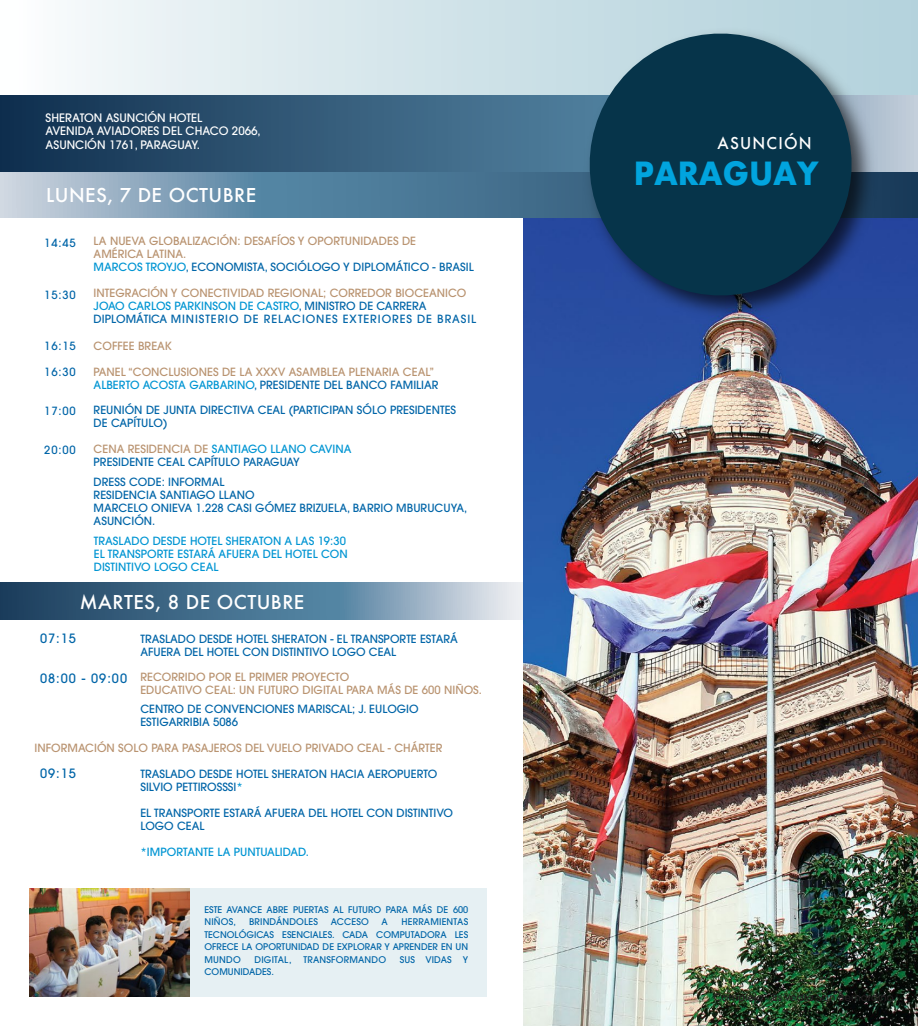
<style>
.page{position:relative;width:918px;height:1026px;background:#fff}
.page>*{position:absolute;margin:0;border:0;box-sizing:border-box;transform-origin:0 0}
.t1{font:700 31.05px "Futura";color:#01a4de;scale:.96 1}
.t2{font:500 18.6px "Futura";letter-spacing:.025em;color:#fff}
.t3{font:500 15.83px "Futura";letter-spacing:.08em;color:#fff;scale:.96 1}
.t4{font:500 12.75px "ITC Avant Garde Pro";letter-spacing:.08em;color:#0065a8}
.t5{font:500 11.55px/13.9px "ITC Avant Garde Pro";color:#fff}
.t6{font:500 11.25px/13px "ITC Avant Garde Pro";letter-spacing:.005em;color:#0065a8}
.t7{font:500 11.25px/13px "ITC Avant Garde Pro";letter-spacing:.005em;color:#b99370}
.t8{font:500 11.25px/13px "ITC Avant Garde Pro";letter-spacing:.005em;color:#0095d3}
.t9{font:500 10.12px "ITC Avant Garde Pro";color:#231f20}
.t10{font:500 9.15px/12.5px "ITC Avant Garde Pro";color:#0065a8}
.t11{font:500 9.15px "ITC Avant Garde Pro";letter-spacing:.02em;color:#0065a8}
.s1{color:#0095d3}
.s2{color:#0065a8}
.s3{color:#b99370}
</style>
<div class="page">
<svg style="left:0;top:582px;width:524px;height:37px;background:#60829c"></svg>
<div style="left:0;top:0;width:918px;height:153px;background:linear-gradient(to right,#f7fafb,#aecfd9)"></div>
<img style="left:524px;top:217px;width:394px;height:809px">
<svg style="left:0;top:95px;width:918px;height:77px;background:#385d7a"></svg>
<svg style="left:0;top:172px;width:918px;height:45px;background:#668ba5"></svg>
<img style="left:578px;top:22px;width:304px;height:304px">
<svg style="left:577px;top:21px;width:287px;height:287px;background:#274f6b"></svg>
<div style="left:83px;top:888px;width:404px;height:108px;background:#e6f0f3"></div>
<img style="left:29px;top:888px;width:160px;height:108px">
<p class="t5" style="left:46px;top:110px;width:217px">SHERATON ASUNCIÓN HOTEL<br>AVENIDA AVIADORES DEL CHACO 2066,<br>ASUNCIÓN 1761, PARAGUAY.</p>
<h2 class="t2" style="left:46px;top:183px;width:211px">LUNES, 7 DE OCTUBRE</h2>
<p class="t6" style="left:44px;top:236px;width:33px">14:45</p>
<p class="t6" style="left:44px;top:288px;width:33px">15:30</p>
<p class="t6" style="left:44px;top:339px;width:33px">16:15</p>
<p class="t6" style="left:44px;top:365px;width:33px">16:30</p>
<p class="t6" style="left:44px;top:404px;width:33px">17:00</p>
<p class="t6" style="left:44px;top:443px;width:33px">20:00</p>
<p class="t7" style="left:94px;top:234px;width:382px">LA NUEVA GLOBALIZACIÓN: DESAFÍOS Y OPORTUNIDADES DE<br>AMÉRICA LATINA.<br><span class="s1">MARCOS TROYJO</span><span class="s2">, ECONOMISTA, SOCIÓLOGO Y DIPLOMÁTICO - BRASIL</span></p>
<p class="t6" style="left:94px;top:287px;width:384px"><span class="s3">INTEGRACIÓN Y CONECTIVIDAD REGIONAL; CORREDOR BIOCEANICO<br></span><span class="s1">JOAO CARLOS PARKINSON DE CASTRO</span>, MINISTRO DE CARRERA<br>DIPLOMÁTICA MINISTERIO DE RELACIONES EXTERIORES DE BRASIL</p>
<p class="t7" style="left:94px;top:339px;width:80px">COFFEE BREAK</p>
<p class="t7" style="left:94px;top:365px;width:347px">PANEL “CONCLUSIONES DE LA XXXV ASAMBLEA PLENARIA CEAL”<br><span class="s1">ALBERTO ACOSTA GARBARINO</span><span class="s2">, PRESIDENTE DEL BANCO FAMILIAR</span></p>
<p class="t6" style="left:94px;top:404px;width:364px;line-height:12.8px">REUNIÓN DE JUNTA DIRECTIVA CEAL (PARTICIPAN SÓLO PRESIDENTES<br>DE CAPÍTULO)</p>
<p class="t6" style="left:94px;top:442px;width:259px"><span class="s3">CENA RESIDENCIA DE</span> <span class="s1">SANTIAGO LLANO CAVINA<br></span>PRESIDENTE CEAL CAPÍTULO PARAGUAY</p>
<p class="t6" style="left:94px;top:475px;width:375px">DRESS CODE: INFORMAL<br>RESIDENCIA SANTIAGO LLANO<br>MARCELO ONIEVA 1.228 CASI GÓMEZ BRIZUELA, BARRIO MBURUCUYA,<br>ASUNCIÓN.</p>
<p class="t8" style="left:94px;top:534px;width:256px">TRASLADO DESDE HOTEL SHERATON A LAS 19:30<br>EL TRANSPORTE ESTARÁ AFUERA DEL HOTEL CON<br>DISTINTIVO LOGO CEAL</p>
<h2 class="t2" style="left:80px;top:589px;width:226px">MARTES, 8 DE OCTUBRE</h2>
<p class="t4" style="left:40px;top:630px;width:37px">07:15</p>
<p class="t4" style="left:40px;top:670px;width:89px">08:00 - 09:00</p>
<p class="t6" style="left:140px;top:632px;width:319px">TRASLADO DESDE HOTEL SHERATON - EL TRANSPORTE ESTARÁ<br>AFUERA DEL HOTEL CON DISTINTIVO LOGO CEAL</p>
<p class="t7" style="left:140px;top:671px;width:343px;line-height:12.8px">RECORRIDO POR EL PRIMER PROYECTO<br>EDUCATIVO CEAL: UN FUTURO DIGITAL PARA MÁS DE 600 NIÑOS.</p>
<p class="t6" style="left:140px;top:702px;width:280px">CENTRO DE CONVENCIONES MARISCAL; J. EULOGIO<br>ESTIGARRIBIA 5086</p>
<p class="t7" style="left:35px;top:741px;width:409px">INFORMACIÓN SOLO PARA PASAJEROS DEL VUELO PRIVADO CEAL - CHÁRTER</p>
<p class="t4" style="left:40px;top:766px;width:37px">09:15</p>
<p class="t6" style="left:140px;top:767px;width:298px">TRASLADO DESDE HOTEL SHERATON HACIA AEROPUERTO<br>SILVIO PETTIROSSSI<span class="s1">*</span></p>
<p class="t6" style="left:140px;top:806px;width:314px">EL TRANSPORTE ESTARÁ AFUERA DEL HOTEL CON DISTINTIVO<br>LOGO CEAL</p>
<p class="t8" style="left:140px;top:845px;width:170px">*IMPORTANTE LA PUNTUALIDAD.</p>
<p class="t10" style="left:204px;top:903px;width:265px">ESTE AVANCE ABRE PUERTAS AL FUTURO PARA MÁS DE 600<br>NIÑOS,</p>
<p class="t11" style="left:249px;top:916px;width:70px">BRINDÁNDOLES</p>
<p class="t10" style="left:331px;top:916px;width:40px">ACCESO</p>
<p class="t10" style="left:382px;top:916px;width:8px">A</p>
<p class="t10" style="left:204px;top:916px;width:265px;text-align:justify;text-indent:197px">HERRAMIENTAS TECNOLÓGICAS ESENCIALES. CADA COMPUTADORA LES OFRECE LA OPORTUNIDAD DE EXPLORAR Y APRENDER EN UN MUNDO</p>
<p class="t11" style="left:254px;top:953px;width:39px">DIGITAL,</p>
<p class="t11" style="left:304px;top:953px;width:84px">TRANSFORMANDO</p>
<p class="t11" style="left:400px;top:953px;width:70px">SUS VIDAS Y</p>
<p class="t10" style="left:204px;top:965px;width:71px">COMUNIDADES.</p>
<h3 class="t3" style="left:718px;top:132px;width:100px">ASUNCIÓN</h3>
<h1 class="t1" style="left:634px;top:151px;width:194px">PARAGUAY</h1>
<p class="t9" style="left:714px;top:991px;width:181px">Complejo - Es Vedrá San Bernardino</p>
</div>
